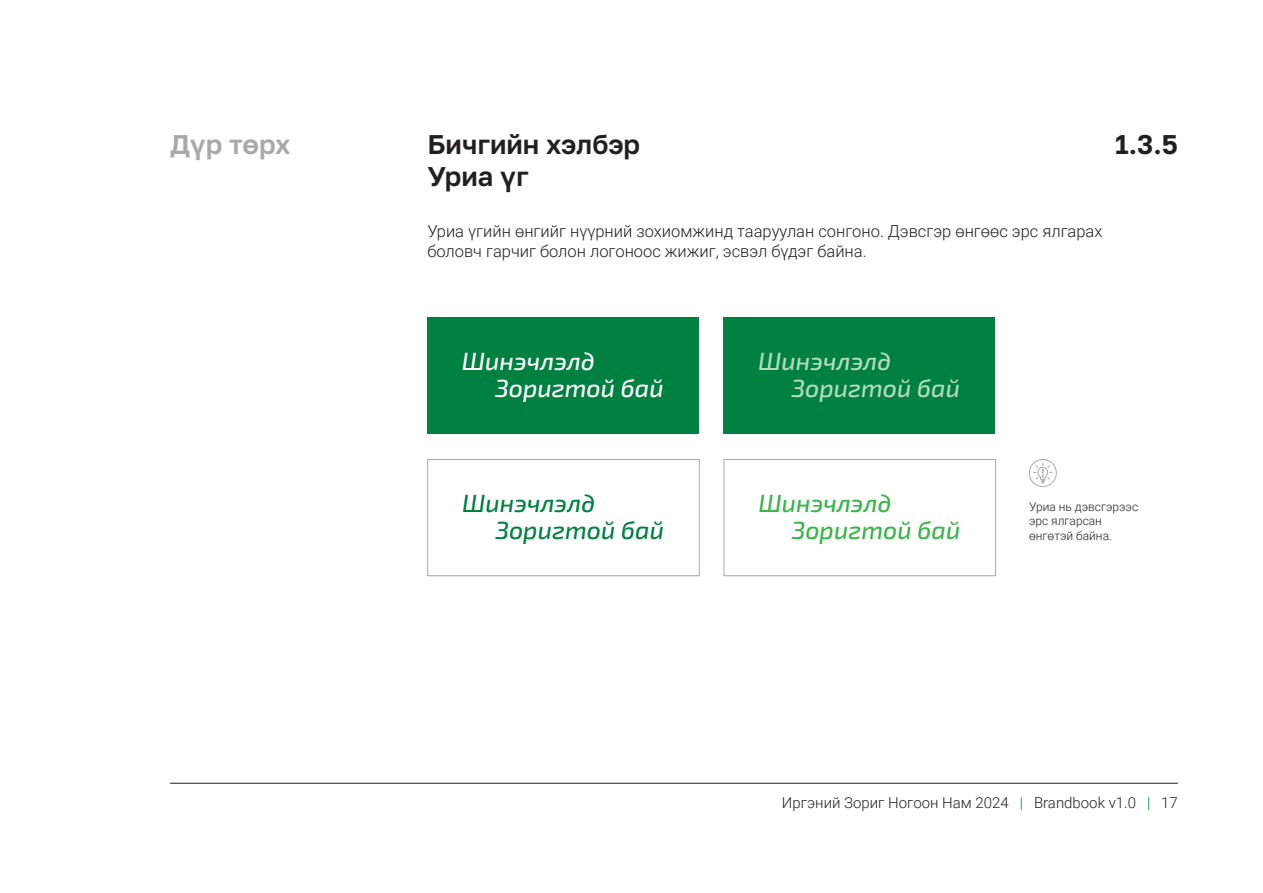
<style>
.page{position:relative;width:1263px;height:893px;background:#fff}
.page>*{position:absolute;margin:0;border:0;box-sizing:border-box;transform-origin:0 0}
.t1{font:600 27px/32.4px "Golos Text";color:#231f20}
.t2{font:600 27px "Golos Text";letter-spacing:-.01em;color:#a8a9ad}
.t3{font:italic 500 24.9px/26.8px "Exo 2";color:#fff}
.t4{font:italic 500 24.9px/26.8px "Exo 2";color:#b3dcbb}
.t5{font:italic 500 24.9px/26.8px "Exo 2";color:#008141}
.t6{font:italic 500 24.9px/26.8px "Exo 2";color:#3ab54a}
.t7{font:300 16.5px/19.8px "Roboto";color:#231f20}
.t8{font:300 15px "Roboto";color:#231f20}
.t9{font:300 12px/14.4px "Roboto";color:#231f20}
.s1{color:#008141}
</style>
<div class="page">
<hr style="left:170px;top:783px;width:1008px;height:1px;background:#231f20">
<div style="left:427px;top:317px;width:272px;height:117px;background:#008141"></div>
<div style="left:724px;top:317px;width:271px;height:117px;background:#008141"></div>
<div style="left:427px;top:459px;width:272px;height:117px;border:1px solid #a8a9ad"></div>
<div style="left:724px;top:459px;width:272px;height:117px;border:1px solid #a8a9ad"></div>
<svg style="left:1029px;top:459px;width:28px;height:28px"></svg>
<h1 class="t2" style="left:170px;top:128px;width:122px">Дүр төрх</h1>
<h1 class="t1" style="left:427px;top:128px;width:214px">Бичгийн хэлбэр<br>Уриа үг</h1>
<h1 class="t1" style="left:1115px;top:128px;width:64px">1.3.5</h1>
<p class="t7" style="left:427px;top:221px;width:677px">Уриа үгийн өнгийг нүүрний зохиомжинд тааруулан сонгоно. Дэвсгэр өнгөөс эрс ялгарах боловч гарчиг болон логоноос жижиг, эсвэл бүдэг байна.</p>
<h2 class="t3" style="left:495px;top:347px;width:170px;text-indent:-33px">Шинэчлэлд<br>Зоригтой бай</h2>
<h2 class="t4" style="left:791px;top:347px;width:170px;text-indent:-33px">Шинэчлэлд<br>Зоригтой бай</h2>
<h2 class="t5" style="left:495px;top:489px;width:170px;text-indent:-33px">Шинэчлэлд<br>Зоригтой бай</h2>
<h2 class="t6" style="left:792px;top:489px;width:170px;text-indent:-33px">Шинэчлэлд<br>Зоригтой бай</h2>
<p class="t9" style="left:1029px;top:499px;width:111px">Уриа нь дэвсгэрээс эрс ялгарсан өнгөтэй байна.</p>
<p class="t8" style="left:782px;top:792px;width:397px">Иргэний Зориг Ногоон Нам 2024 <span class="s1">|</span> Brandbook v1.0 <span class="s1">|</span> 17</p>
</div>
